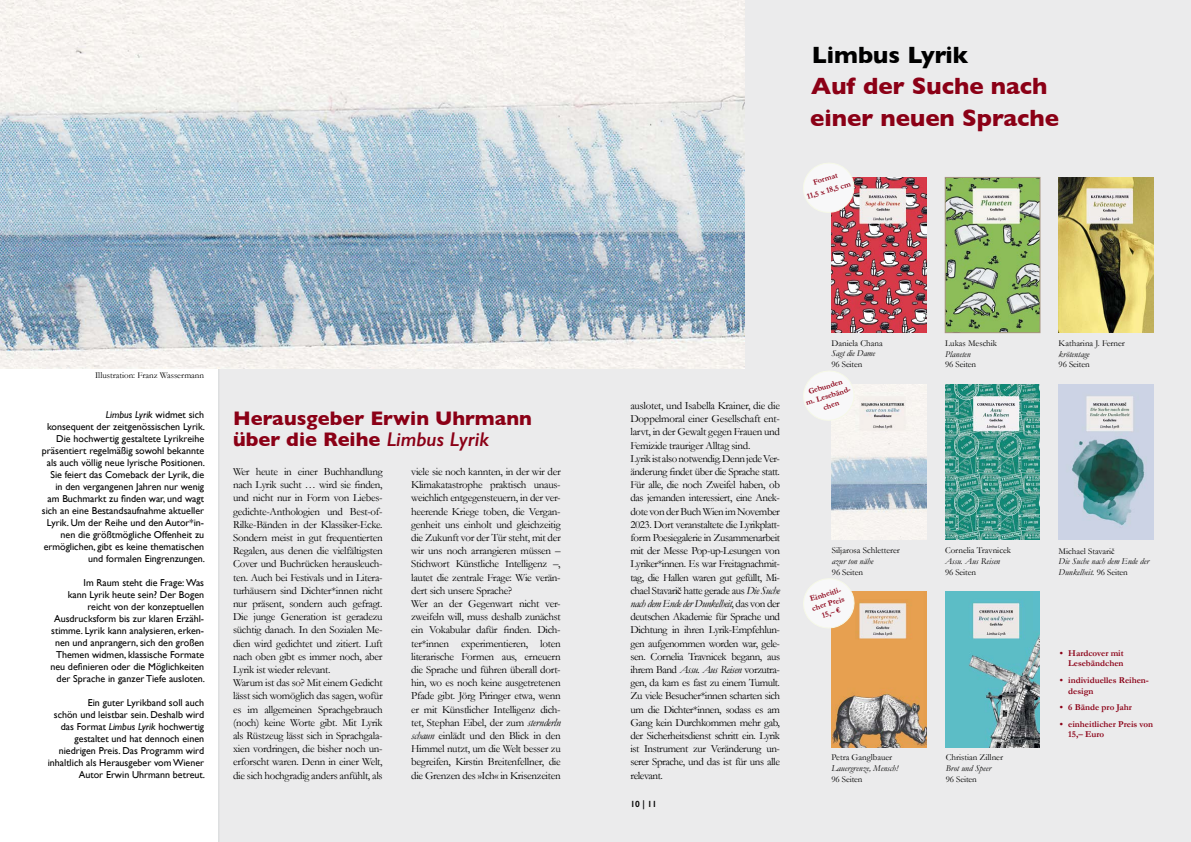
<style>
.page{position:relative;width:1191px;height:842px;background:#fff}
.page>*{position:absolute;margin:0;border:0;box-sizing:border-box;transform-origin:0 0}
.t1{font:700 24px/31.9px "Gill Sans";color:#8b0016}
.t2{font:700 24px "Gill Sans";color:#000}
.t3{font:700 20px/21.1px "Gill Sans";color:#8b0016}
.t4{font:11px/13.2px "Garamond";letter-spacing:-.025em;color:#000}
.t5{font:10px/12px "Gill Sans";color:#000;text-align:right}
.t6{font:9px "Garamond";color:#000}
.t7{font:italic 9px/10.8px "Garamond";color:#000}
.t8{font:700 9px/10.8px "Garamond";color:#8b0016}
.t9{font:600 9px "Gill Sans";color:#000}
.t10{font:700 8px/9.6px "Garamond";color:#8b0016;text-align:center}
.s1{font-style:italic}
.s2{font-weight:600;font-style:italic}
.s3{font-family:"Times";font-size:10px}
.s4{font-style:normal}
.s5{font-family:"Garamond Premr Pro";font-style:normal}
</style>
<div class="page">
<div style="left:218px;top:0;width:973px;height:842px;background:#ebebec"></div>
<img style="left:0;top:0;width:744px;height:369px">
<img style="left:831px;top:385px;width:95px;height:155px">
<img style="left:945px;top:385px;width:94px;height:155px">
<img style="left:1058px;top:385px;width:95px;height:155px">
<img style="left:831px;top:177px;width:95px;height:156px">
<img style="left:947px;top:179px;width:91px;height:152px">
<div style="left:945px;top:177px;width:95px;height:156px;border:1px solid #a6957e"></div>
<img style="left:1058px;top:177px;width:95px;height:156px">
<img style="left:831px;top:592px;width:95px;height:155px">
<img style="left:945px;top:592px;width:94px;height:155px">
<svg style="left:800px;top:368px;width:57px;height:55px"></svg>
<svg style="left:800px;top:576px;width:57px;height:55px"></svg>
<svg style="left:800px;top:160px;width:56px;height:55px"></svg>
<p class="t6" style="left:95px;top:370px;width:111px">Illustration: Franz Wassermann</p>
<p class="t5" style="left:42px;top:408px;width:165px"><span class="s1">Limbus Lyrik</span> widmet sich<br>konsequent der zeitgenössischen Lyrik.<br>Die hochwertig gestaltete Lyrikreihe präsentiert regelmäßig sowohl bekannte als auch völlig neue lyrische Positionen.<br>Sie feiert das Comeback der Lyrik, die in den vergangenen Jahren nur wenig<br>am Buchmarkt zu finden war, und wagt sich an eine Bestandsaufnahme aktueller Lyrik. Um der Reihe und den Autor*in&shy;nen die größtmögliche Offenheit zu ermöglichen, gibt es keine thematischen und formalen Eingrenzungen.</p>
<p class="t5" style="left:50px;top:576px;width:156px">Im Raum steht die Frage: Was<br>kann Lyrik heute sein? Der Bogen reicht von der konzeptuellen Ausdrucksform bis zur klaren Erzähl&shy;stimme. Lyrik kann analysieren, erken&shy;nen und anprangern, sich den großen Themen widmen, klassische Formate neu definieren oder die Möglichkeiten der Sprache in ganzer Tiefe ausloten.</p>
<p class="t5" style="left:48px;top:696px;width:159px">Ein guter Lyrikband soll auch<br>schön und leistbar sein. Deshalb wird das Format <span class="s1">Limbus Lyrik</span> hochwertig gestaltet und hat dennoch einen niedrigen Preis. Das Programm wird inhaltlich als Herausgeber vom Wiener Autor Erwin Uhrmann betreut.</p>
<h2 class="t3" style="left:233px;top:407px;width:300px">Herausgeber Erwin Uhrmann über die Reihe <span class="s2">Limbus Lyrik</span></h2>
<p class="t4" style="left:233px;top:465px;width:151px">Wer heute in einer Buchhandlung nach Lyrik sucht … wird sie finden, und nicht nur in Form von Liebes&shy;gedichte-Anthologien und Best-of-Rilke-Bänden in der Klassiker-Ecke.<br>Sondern meist in gut frequentierten Regalen, aus denen die vielfältigsten Cover und Buchrücken herausleuch&shy;ten. Auch bei Festivals und in Litera&shy;turhäusern sind Dichter*innen nicht nur präsent, sondern auch gefragt.<br>Die junge Generation ist geradezu süchtig danach. In den Sozialen Me&shy;dien wird gedichtet und zitiert. Luft nach oben gibt es immer noch, aber Lyrik ist wieder relevant.<br>Warum ist das so? Mit einem Gedicht lässt sich womöglich das sagen, wofür es im allgemeinen Sprachgebrauch (noch) keine Worte gibt. Mit Lyrik als Rüstzeug lässt sich in Sprachgala&shy;xien vordringen, die bisher noch un&shy;erforscht waren. Denn in einer Welt, die sich hochgradig anders anfühlt, als</p>
<p class="t4" style="left:411px;top:465px;width:151px">viele sie noch kannten, in der wir der Klimakatastrophe praktisch unaus&shy;weichlich entgegensteuern, in der ver&shy;heerende Kriege toben, die Vergan&shy;genheit uns einholt und gleichzeitig die Zukunft vor der Tür steht, mit der wir uns noch arrangieren müssen – Stichwort Künstliche Intelligenz –, lautet die zentrale Frage: Wie verän&shy;dert sich unsere Sprache?<br>Wer an der Gegenwart nicht ver&shy;zweifeln will, muss deshalb zunächst ein Vokabular dafür finden. Dich&shy;ter*innen experimentieren, loten literarische Formen aus, erneuern die Sprache und führen überall dort&shy;hin, wo es noch keine ausgetretenen Pfade gibt. Jörg Piringer etwa, wenn er mit Künstlicher Intelligenz dich&shy;tet, Stephan Eibel, der zum <span class="s1">sternderln schaun</span> einlädt und den Blick in den Himmel nutzt, um die Welt besser zu begreifen, Kirstin Breitenfellner, die die Grenzen des »Ich« in Krisenzeiten</p>
<h1 class="t2" style="left:811px;top:35px;width:158px">Limbus Lyrik</h1>
<h1 class="t1" style="left:810px;top:70px;width:250px">Auf der Suche nach einer neuen Sprache</h1>
<p class="t10" style="left:802px;top:179px;width:47px;line-height:12px;rotate:-17deg">Format<br>11,5 x 18,5 cm</p>
<p class="t4" style="left:630px;top:399px;width:151px">auslotet, und Isabella Krainer, die die Doppelmoral einer Gesellschaft ent&shy;larvt, in der Gewalt gegen Frauen und Femizide trauriger Alltag sind.<br>Lyrik ist also notwendig. Denn jede Ver&shy;änderung findet über die Sprache statt.<br>Für alle, die noch Zweifel haben, ob das jemanden interessiert, eine Anek&shy;dote von der Buch Wien im November 2023. Dort veranstaltete die Lyrikplatt&shy;form Poesiegalerie in Zusammenarbeit mit der Messe Pop-up-Lesungen von Lyriker*innen. Es war Freitagnachmit&shy;tag, die Hallen waren gut gefüllt, Mi&shy;chael Stavar<span class="s3">ič</span> hatte gerade aus <span class="s1">Die Suche nach dem Ende der Dunkelheit</span>, das von der deutschen Akademie für Sprache und Dichtung in ihren Lyrik-Empfehlun&shy;gen aufgenommen worden war, gele&shy;sen. Cornelia Travnicek begann, aus ihrem Band <span class="s1">Assu. Aus Reisen</span> vorzutra&shy;gen, da kam es fast zu einem Tumult.<br>Zu viele Besucher*innen scharten sich um die Dichter*innen, sodass es am Gang kein Durchkommen mehr gab, der Sicherheitsdienst schritt ein. Lyrik ist Instrument zur Veränderung un&shy;serer Sprache, und das ist für uns alle relevant.</p>
<p class="t9" style="left:630px;top:798px;width:28px">10 | 11</p>
<p class="t6" style="left:831px;top:337px;width:53px">Daniela Chana</p>
<p class="t7" style="left:831px;top:348px;width:45px">Sagt die Dame</p>
<p class="t6" style="left:831px;top:359px;width:32px">96 Seiten</p>
<p class="t10" style="left:802px;top:389px;width:49px;rotate:-17deg">Gebunden<br>m. Lesebänd&shy;chen</p>
<p class="t6" style="left:832px;top:545px;width:70px">Siljarosa Schletterer</p>
<p class="t7" style="left:832px;top:555px;width:43px">azur ton nähe</p>
<p class="t6" style="left:832px;top:566px;width:33px">96 Seiten</p>
<p class="t10" style="left:808px;top:594px;width:36px;rotate:-17deg">Einheitli&shy;cher Preis<br>15,– €</p>
<p class="t6" style="left:831px;top:752px;width:62px">Petra Ganglbauer</p>
<p class="t7" style="left:831px;top:763px;width:68px">Lauergrenze, Mensch!</p>
<p class="t6" style="left:831px;top:774px;width:33px">96 Seiten</p>
<p class="t6" style="left:945px;top:338px;width:54px">Lukas Meschik</p>
<p class="t7" style="left:945px;top:348px;width:27px">Planeten</p>
<p class="t6" style="left:945px;top:359px;width:33px">96 Seiten</p>
<p class="t6" style="left:945px;top:545px;width:68px">Cornelia Travnicek</p>
<p class="t7" style="left:945px;top:555px;width:57px">Assu. Aus Reisen</p>
<p class="t6" style="left:945px;top:566px;width:33px">96 Seiten</p>
<p class="t6" style="left:945px;top:752px;width:59px">Christian Zillner</p>
<p class="t7" style="left:945px;top:763px;width:47px">Brot und Speer</p>
<p class="t6" style="left:945px;top:774px;width:33px">96 Seiten</p>
<p class="t6" style="left:1058px;top:338px;width:68px">Katharina J. Ferner</p>
<p class="t7" style="left:1058px;top:348px;width:32px">krötentage</p>
<p class="t6" style="left:1058px;top:359px;width:33px">96 Seiten</p>
<p class="t7" style="left:1058px;top:545px;width:92px"><span class="s4">Michael Stavari</span><span class="s5">č<br></span>Die Suche nach dem Ende der<br>Dunkelheit. <span class="s4">96 Seiten</span></p>
<p class="t8" style="left:1059px;top:647px;width:65px;text-align:right">• Hardcover mit<br>Lesebändchen</p>
<p class="t8" style="left:1068px;top:674px;width:82px;text-indent:-9px">• individuelles Reihen&shy;design</p>
<p class="t8" style="left:1059px;top:702px;width:74px">• 6 Bände pro Jahr</p>
<p class="t8" style="left:1068px;top:718px;width:86px;text-indent:-9px">• einheitlicher Preis von<br>15,– Euro</p>
</div>
